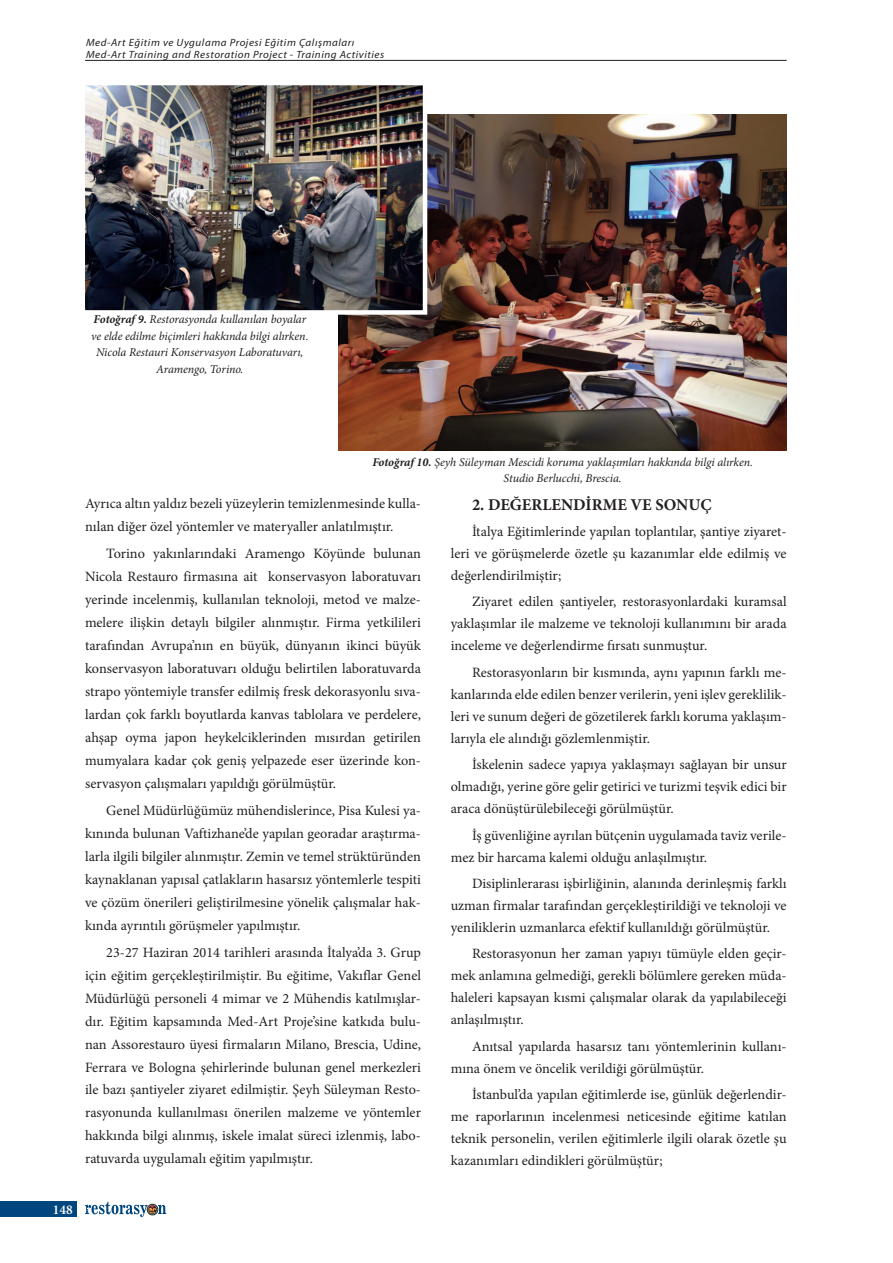
<style>
.page{position:relative;width:893px;height:1263px;background:#fff}
.page>*{position:absolute;margin:0;border:0;box-sizing:border-box;transform-origin:0 0}
.METİN_TEMEL{font:700 16.5px "Minion Pro";color:#231f20}
.METİN_TEMEL-2{font:14.25px/23px "Minion Pro";color:#231f20;text-align:justify}
.t1{font:600 13.5px "Minion Pro";color:#fff}
.ResimAlti{font:italic 12px/16.5px "Minion Pro";letter-spacing:-.01em;color:#231f20;text-align:center}
.t2{font:italic 10.5px/12px "Myriad Pro";letter-spacing:.05em;color:#231f20;scale:1.05 1}
.s1{font-weight:700}
</style>
<div class="page">
<div style="left:0;top:1202px;width:77px;height:15px;background:#00467e"></div>
<svg style="left:85px;top:1201px;width:81px;height:16px"></svg>
<hr style="left:85px;top:60px;width:702px;height:1px;background:#231f20">
<img style="left:339px;top:115px;width:448px;height:336px">
<img style="left:85px;top:85px;width:344px;height:232px">
<p class="t2" style="left:86px;top:36px;width:285px">Med-Art Eğitim ve Uygulama Projesi Eğitim Çalışmaları<br>Med-Art Training and Restoration Project - Training Activities</p>
<p class="ResimAlti" style="left:91px;top:311px;width:219px"><span class="s1">Fotoğraf 9.</span> Restorasyonda kullanılan boyalar ve elde edilme biçimleri hakkında bilgi alırken.<br>Nicola Restauri Konservasyon Laboratuvarı, Aramengo, Torino.</p>
<p class="ResimAlti" style="left:372px;top:454px;width:382px"><span class="s1">Fotoğraf 10.</span> Şeyh Süleyman Mescidi koruma yaklaşımları hakkında bilgi alırken.<br>Studio Berlucchi, Brescia.</p>
<p class="METİN_TEMEL-2" style="left:85px;top:492px;width:337px">Ayrıca altın yaldız bezeli yüzeylerin temizlenmesinde kulla&shy;nılan diğer özel yöntemler ve materyaller anlatılmıştır.</p>
<p class="METİN_TEMEL-2" style="left:85px;top:542px;width:337px;text-indent:21px">Torino yakınlarındaki Aramengo Köyünde bulunan Nicola Restauro firmasına ait konservasyon laboratuvarı yerinde incelenmiş, kullanılan teknoloji, metod ve malze&shy;melere ilişkin detaylı bilgiler alınmıştır. Firma yetkilileri tarafından Avrupa’nın en büyük, dünyanın ikinci büyük konservasyon laboratuvarı olduğu belirtilen laboratuvarda strapo yöntemiyle transfer edilmiş fresk dekorasyonlu sıva&shy;lardan çok farklı boyutlarda kanvas tablolara ve perdelere, ahşap oyma japon heykelciklerinden mısırdan getirilen mumyalara kadar çok geniş yelpazede eser üzerinde kon&shy;servasyon çalışmaları yapıldığı görülmüştür.</p>
<p class="METİN_TEMEL-2" style="left:85px;top:799px;width:337px;text-indent:21px">Genel Müdürlüğümüz mühendislerince, Pisa Kulesi ya&shy;kınında bulunan Vaftizhane’de yapılan georadar araştırma&shy;larla ilgili bilgiler alınmıştır. Zemin ve temel strüktüründen kaynaklanan yapısal çatlakların hasarsız yöntemlerle tespiti ve çözüm önerileri geliştirilmesine yönelik çalışmalar hak&shy;kında ayrıntılı görüşmeler yapılmıştır.</p>
<p class="METİN_TEMEL-2" style="left:85px;top:941px;width:337px;text-indent:21px">23-27 Haziran 2014 tarihleri arasında İtalya’da 3. Grup için eğitim gerçekleştirilmiştir. Bu eğitime, Vakıflar Genel Müdürlüğü personeli 4 mimar ve 2 Mühendis katılmışlar&shy;dır. Eğitim kapsamında Med-Art Proje’sine katkıda bulu&shy;nan Assorestauro üyesi firmaların Milano, Brescia, Udine, Ferrara ve Bologna şehirlerinde bulunan genel merkezleri ile bazı şantiyeler ziyaret edilmiştir. Şeyh Süleyman Resto&shy;rasyonunda kullanılması önerilen malzeme ve yöntemler hakkında bilgi alınmış, iskele imalat süreci izlenmiş, labo&shy;ratuvarda uygulamalı eğitim yapılmıştır.</p>
<p class="METİN_TEMEL" style="left:472px;top:493px;width:241px">2. DEĞERLENDİRME VE SONUÇ</p>
<p class="METİN_TEMEL-2" style="left:451px;top:520px;width:337px;line-height:22px;text-indent:21px">İtalya Eğitimlerinde yapılan toplantılar, şantiye ziyaret&shy;leri ve görüşmelerde özetle şu kazanımlar elde edilmiş ve değerlendirilmiştir;</p>
<p class="METİN_TEMEL-2" style="left:451px;top:591px;width:337px;line-height:22px;text-indent:21px">Ziyaret edilen şantiyeler, restorasyonlardaki kuramsal yaklaşımlar ile malzeme ve teknoloji kullanımını bir arada inceleme ve değerlendirme fırsatı sunmuştur.</p>
<p class="METİN_TEMEL-2" style="left:451px;top:661px;width:337px;line-height:22px;text-indent:21px">Restorasyonların bir kısmında, aynı yapının farklı me&shy;kanlarında elde edilen benzer verilerin, yeni işlev gereklilik&shy;leri ve sunum değeri de gözetilerek farklı koruma yaklaşım&shy;larıyla ele alındığı gözlemlenmiştir.</p>
<p class="METİN_TEMEL-2" style="left:451px;top:754px;width:337px;line-height:22px;text-indent:21px">İskelenin sadece yapıya yaklaşmayı sağlayan bir unsur olmadığı, yerine göre gelir getirici ve turizmi teşvik edici bir araca dönüştürülebileceği görülmüştür.</p>
<p class="METİN_TEMEL-2" style="left:451px;top:824px;width:337px;line-height:22px;text-indent:21px">İş güvenliğine ayrılan bütçenin uygulamada taviz verile&shy;mez bir harcama kalemi olduğu anlaşılmıştır.</p>
<p class="METİN_TEMEL-2" style="left:451px;top:872px;width:337px;line-height:22px;text-indent:21px">Disiplinlerarası işbirliğinin, alanında derinleşmiş farklı uzman firmalar tarafından gerçekleştirildiği ve teknoloji ve yeniliklerin uzmanlarca efektif kullanıldığı görülmüştür.</p>
<p class="METİN_TEMEL-2" style="left:451px;top:943px;width:337px;line-height:22px;text-indent:21px">Restorasyonun her zaman yapıyı tümüyle elden geçir&shy;mek anlamına gelmediği, gerekli bölümlere gereken müda&shy;haleleri kapsayan kısmi çalışmalar olarak da yapılabileceği anlaşılmıştır.</p>
<p class="METİN_TEMEL-2" style="left:451px;top:1035px;width:337px;line-height:22px;text-indent:21px">Anıtsal yapılarda hasarsız tanı yöntemlerinin kullanı&shy;mına önem ve öncelik verildiği görülmüştür.</p>
<p class="METİN_TEMEL-2" style="left:451px;top:1083px;width:337px;line-height:22px;text-indent:21px">İstanbul’da yapılan eğitimlerde ise, günlük değerlendir&shy;me raporlarının incelenmesi neticesinde eğitime katılan teknik personelin, verilen eğitimlerle ilgili olarak özetle şu kazanımları edindikleri görülmüştür;</p>
<p class="t1" style="left:53px;top:1200px;width:21px">148</p>
</div>
